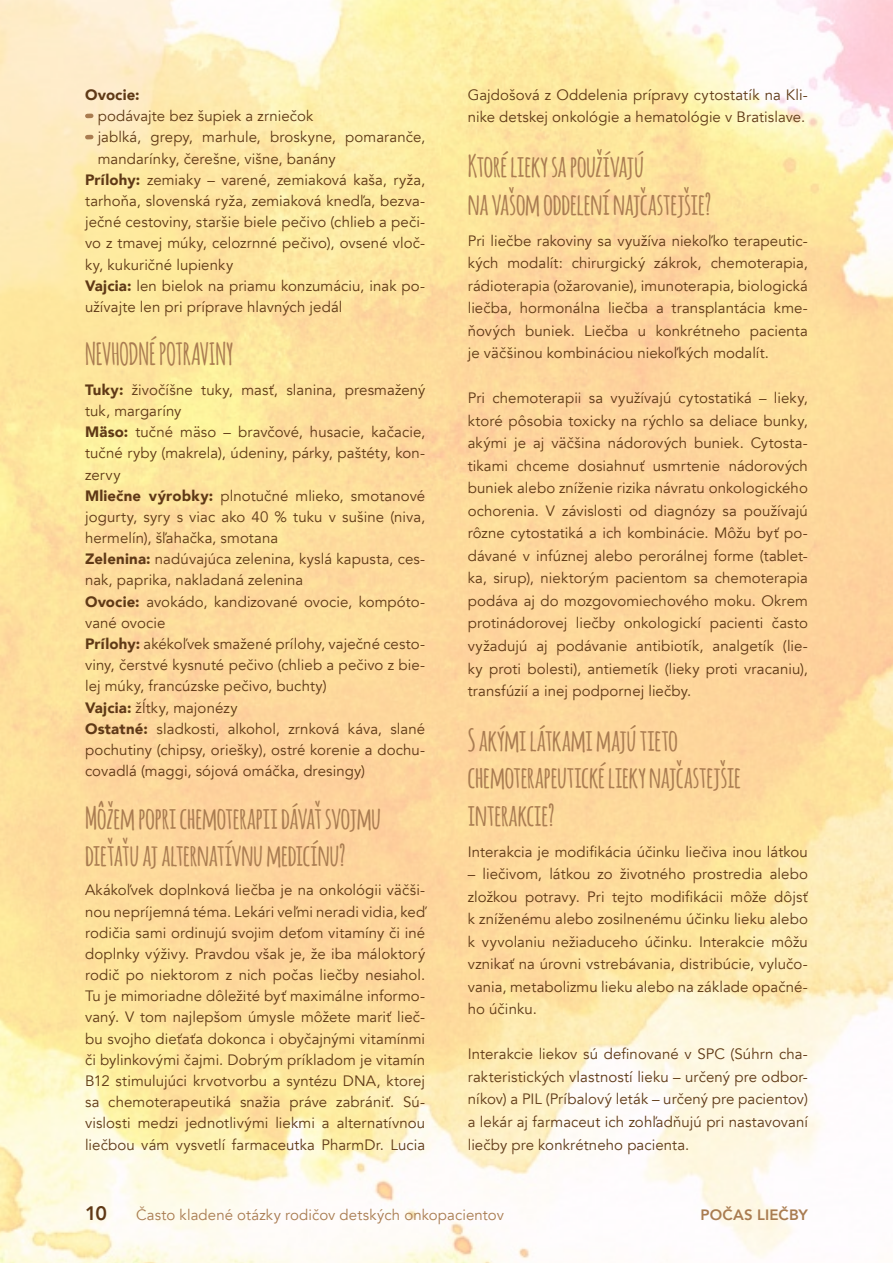
<style>
.page{position:relative;width:893px;height:1263px;background:#fff}
.page>*{position:absolute;margin:0;border:0;box-sizing:border-box;transform-origin:0 0}
.t1{font:700 30px/37.5px "Amatic";letter-spacing:-.005em;color:#a97c51}
.t2{font:800 19.5px "Avenir";color:#5f3916}
.t3{font:15px/21.1px "Avenir";letter-spacing:.005em;color:#5f3916;text-align:justify}
.t4{font:15px "Avenir";letter-spacing:.005em;color:#a97c51}
.t5{font:800 15px "Avenir";letter-spacing:.005em;color:#a97c51}
.t6{font:900 15px "Avenir";letter-spacing:.01em;color:#5f3916}
.s1{font-weight:900}
</style>
<div class="page">
<img style="left:0;top:0;width:893px;height:1263px">
<svg style="left:87px;top:114px;width:4px;height:4px"></svg>
<svg style="left:87px;top:135px;width:4px;height:4px"></svg>
<p class="t6" style="left:85px;top:82px;width:56px">Ovocie:</p>
<p class="t3" style="left:98px;top:106px;width:217px">podávajte bez šupiek a zrniečok</p>
<p class="t3" style="left:98px;top:127px;width:329px">jablká, grepy, marhule, broskyne, pomaranče,</p>
<p class="t3" style="left:98px;top:148px;width:239px">mandarínky, čerešne, višne, banány</p>
<p class="t3" style="left:85px;top:169px;width:342px"><span class="s1">Prílohy:</span> zemiaky – varené, zemiaková kaša, ryža,</p>
<p class="t3" style="left:85px;top:190px;width:342px">tarhoňa, slovenská ryža, zemiaková knedľa, bezva-</p>
<p class="t3" style="left:85px;top:212px;width:342px">ječné cestoviny, staršie biele pečivo (chlieb a peči-</p>
<p class="t3" style="left:85px;top:233px;width:342px">vo z tmavej múky, celozrnné pečivo), ovsené vloč-</p>
<p class="t3" style="left:85px;top:254px;width:150px">ky, kukuričné lupienky</p>
<p class="t3" style="left:85px;top:275px;width:342px"><span class="s1">Vajcia:</span> len bielok na priamu konzumáciu, inak po-</p>
<p class="t3" style="left:85px;top:296px;width:259px">užívajte len pri príprave hlavných jedál</p>
<h1 class="t1" style="left:85px;top:334px;width:150px">NEVHODNÉ POTRAVINY</h1>
<p class="t3" style="left:85px;top:379px;width:342px;text-align:left"><span class="s1">Tuky:</span> živočíšne tuky, masť, slanina, presmažený tuk, margaríny<br><span class="s1">Mäso:</span> tučné mäso – bravčové, husacie, kačacie, tučné ryby (makrela), údeniny, párky, paštéty, kon&shy;zervy<br><span class="s1">Mliečne výrobky:</span> plnotučné mlieko, smotanové jogurty, syry s viac ako 40 % tuku v sušine (niva, hermelín), šľahačka, smotana<br><span class="s1">Zelenina:</span> nadúvajúca zelenina, kyslá kapusta, ces&shy;nak, paprika, nakladaná zelenina<br><span class="s1">Ovocie:</span> avokádo, kandizované ovocie, kompóto&shy;vané ovocie<br><span class="s1">Prílohy:</span> akékoľvek smažené prílohy, vaječné cesto&shy;viny, čerstvé kysnuté pečivo (chlieb a pečivo z bie&shy;lej múky, francúzske pečivo, buchty)<br><span class="s1">Vajcia:</span> žĺtky, majonézy<br><span class="s1">Ostatné:</span> sladkosti, alkohol, zrnková káva, slané pochutiny (chipsy, oriešky), ostré korenie a dochu&shy;covadlá (maggi, sójová omáčka, dresingy)</p>
<h1 class="t1" style="left:85px;top:799px;width:297px;line-height:36.2px">Môžem popri chemoterapii dávať svojmu dieťaťu ajalternatívnu medicínu?</h1>
<p class="t3" style="left:85px;top:880px;width:342px">Akákoľvek doplnková liečba je na onkológii väčši&shy;nou nepríjemná téma. Lekári veľmi neradi vidia, keď rodičia sami ordinujú svojim deťom vitamíny či iné doplnky výživy. Pravdou však je, že iba máloktorý rodič po niektorom z nich počas liečby nesiahol.<br>Tu je mimoriadne dôležité byť maximálne informo&shy;vaný. V tom najlepšom úmysle môžete mariť lieč&shy;bu svojho dieťaťa dokonca i obyčajnými vitamínmi či bylinkovými čajmi. Dobrým príkladom je vitamín B12 stimulujúci krvotvorbu a syntézu DNA, ktorej sa chemoterapeutiká snažia práve zabrániť. Sú&shy;vislosti medzi jednotlivými liekmi a alternatívnou liečbou vám vysvetlí farmaceutka PharmDr. Lucia</p>
<p class="t3" style="left:468px;top:84px;width:342px;line-height:22.5px">Gajdošová z Oddelenia prípravy cytostatík na Kli&shy;nike detskej onkológie a hematológie v Bratislave.</p>
<h1 class="t1" style="left:468px;top:146px;width:245px">Ktoré lieky sapoužívajú navašom oddelení najčastejšie?</h1>
<p class="t3" style="left:468px;top:229px;width:342px;line-height:22.5px">Pri liečbe rakoviny sa využíva niekoľko terapeutic&shy;kých modalít: chirurgický zákrok, chemoterapia, rádioterapia (ožarovanie), imunoterapia, biologická liečba, hormonálna liečba a transplantácia kme&shy;ňových buniek. Liečba u konkrétneho pacienta je väčšinou kombináciou niekoľkých modalít.</p>
<p class="t3" style="left:468px;top:387px;width:342px;line-height:22.5px">Pri chemoterapii sa využívajú cytostatiká – lieky, ktoré pôsobia toxicky na rýchlo sa deliace bunky, akými je aj väčšina nádorových buniek. Cytosta&shy;tikami chceme dosiahnuť usmrtenie nádorových buniek alebo zníženie rizika návratu onkologického ochorenia. V závislosti od diagnózy sa používajú rôzne cytostatiká a ich kombinácie. Môžu byť po&shy;dávané v infúznej alebo perorálnej forme (tablet&shy;ka, sirup), niektorým pacientom sa chemoterapia podáva aj do mozgovomiechového moku. Okrem protinádorovej liečby onkologickí pacienti často vyžadujú aj podávanie antibiotík, analgetík (lie&shy;ky proti bolesti), antiemetík (lieky proti vracaniu), transfúzií a inej podpornej liečby.</p>
<h1 class="t1" style="left:468px;top:720px;width:275px">Sakými látkami majú tieto chemoterapeutické lieky najčastejšie interakcie?</h1>
<p class="t3" style="left:468px;top:841px;width:342px">Interakcia je modifikácia účinku liečiva inou látkou</p>
<p class="t3" style="left:468px;top:863px;width:342px;line-height:22.5px">– liečivom, látkou zo životného prostredia alebo zložkou potravy. Pri tejto modifikácii môže dôjsť k zníženému alebo zosilnenému účinku lieku alebo k vyvolaniu nežiaduceho účinku. Interakcie môžu vznikať na úrovni vstrebávania, distribúcie, vylučo&shy;vania, metabolizmu lieku alebo na základe opačné&shy;ho účinku.</p>
<p class="t3" style="left:468px;top:1043px;width:342px;line-height:22.5px">Interakcie liekov sú definované v SPC (Súhrn cha&shy;rakteristických vlastností lieku – určený pre odbor&shy;níkov) a PIL (Príbalový leták – určený pre pacientov) a lekár aj farmaceut ich zohľadňujú pri nastavovaní liečby pre konkrétneho pacienta.</p>
<h2 class="t2" style="left:85px;top:1198px;width:24px">10</h2>
<p class="t4" style="left:136px;top:1206px;width:369px">Často kladené otázky rodičov detských onkopacientov</p>
<p class="t5" style="left:700px;top:1203px;width:109px">POČAS LIEČBY</p>
</div>
